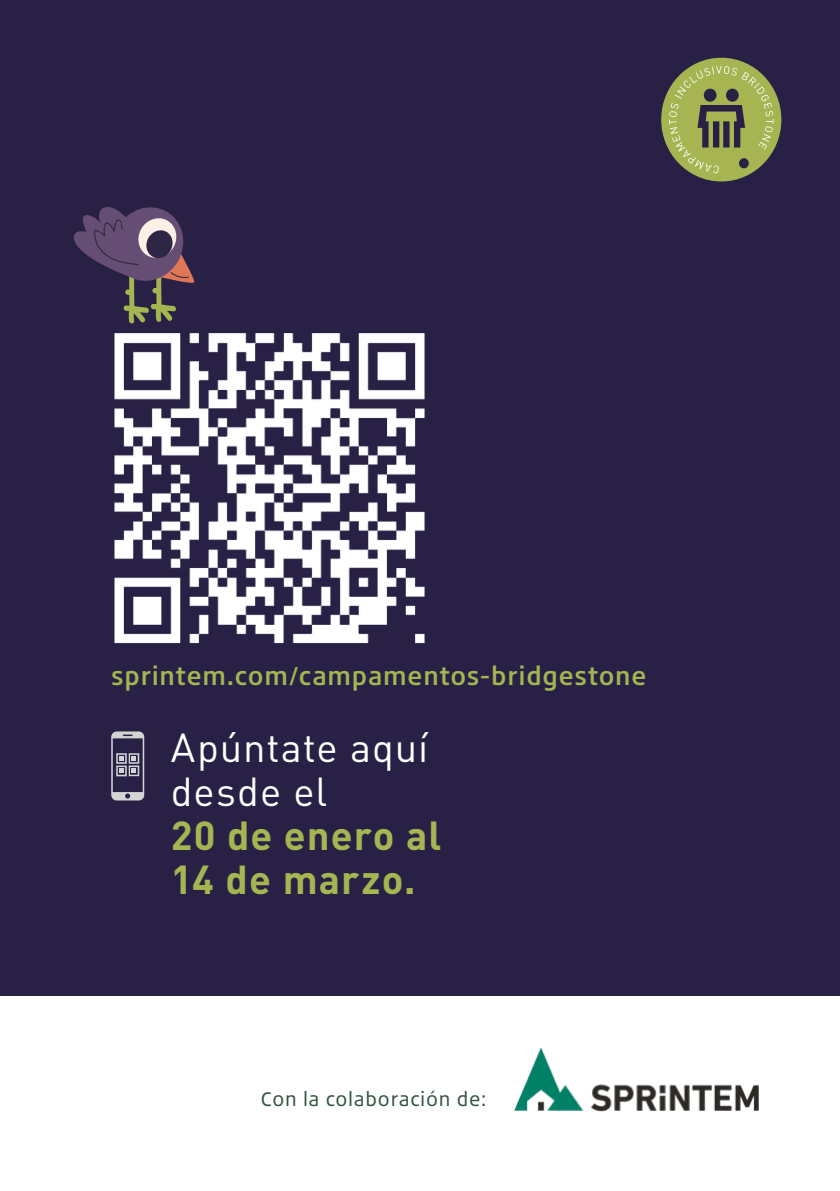
<style>
.page{position:relative;width:840px;height:1191px;background:#fff}
.page>*{position:absolute;margin:0;border:0;box-sizing:border-box;transform-origin:0 0}
.t1{font:700 40px/44px "DIN Pro";letter-spacing:.025em;color:#a6b552}
.t2{font:40px/44px "DIN Pro";letter-spacing:.025em;color:#fff}
.t3{font:500 26px "Bridgestone Type";letter-spacing:.03em;color:#a6b552}
.t4{font:20px "Bridgestone Type";letter-spacing:.04em;color:#345442}
</style>
<div class="page">
<div style="left:0;top:0;width:839px;height:995px;background:#292145"></div>
<img style="left:514px;top:1047px;width:245px;height:65px">
<svg style="left:111px;top:731px;width:33px;height:69px"></svg>
<img style="left:114px;top:333px;width:311px;height:311px">
<svg style="left:73px;top:207px;width:122px;height:117px"></svg>
<div style="left:660px;top:58px;width:120px;height:123px;background:#a6b552;border-radius:50%"></div>
<svg style="left:668px;top:66px;width:105px;height:107px"></svg>
<p class="t3" style="left:111px;top:659px;width:536px">sprintem.com/campamentos-bridgestone</p>
<h1 class="t2" style="left:171px;top:724px;width:259px">Apúntate aquí desde el</h1>
<h1 class="t1" style="left:171px;top:809px;width:272px">20 de enero al<br>14 de marzo.</h1>
<p class="t4" style="left:260px;top:1086px;width:228px">Con la colaboración de:</p>
</div>
